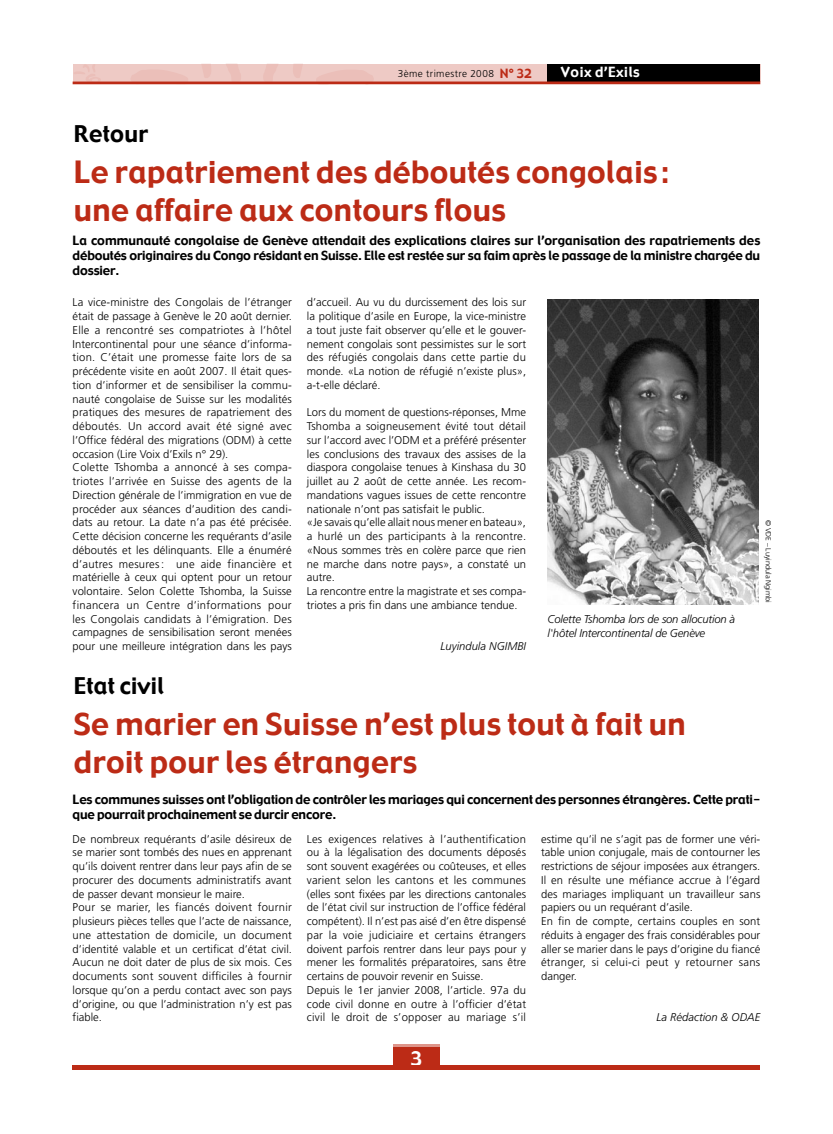
<style>
.page{position:relative;width:833px;height:1134px;background:#fff}
.page>*{position:absolute;margin:0;border:0;box-sizing:border-box;transform-origin:0 0}
.t1{font:30px/37.5px "Gadget";letter-spacing:.015em;color:#bc2b16}
.t2{font:22.5px "Gadget";letter-spacing:.015em;color:#000}
.t3{font:13.75px "Gadget";letter-spacing:.04em;color:#fff}
.t4{font:12.5px/15px "Gadget";letter-spacing:-.01em;color:#000;text-align:justify}
.t5{font:12.5px "Gadget";color:#bc2b16}
.t6{font:300 11.25px/13.8px "Frutiger";color:#000}
.t7{font:italic 300 11.25px/13.5px "Frutiger";letter-spacing:-.015em;color:#000}
.t8{font:300 10px "Frutiger";letter-spacing:.04em;color:#000}
.t9{font:300 7.5px "Frutiger";letter-spacing:-.01em;color:#000}
</style>
<div class="page">
<div style="left:73px;top:64px;width:687px;height:18px;background:#eecac5"></div>
<svg style="left:226px;top:64px;width:15px;height:17px"></svg>
<svg style="left:202px;top:64px;width:9px;height:14px"></svg>
<svg style="left:131px;top:70px;width:57px;height:11px"></svg>
<svg style="left:263px;top:64px;width:15px;height:17px"></svg>
<svg style="left:293px;top:64px;width:10px;height:14px"></svg>
<svg style="left:316px;top:70px;width:57px;height:11px"></svg>
<svg style="left:74px;top:65px;width:26px;height:16px"></svg>
<div style="left:547px;top:64px;width:213px;height:18px;background:#000"></div>
<hr style="left:73px;top:81px;width:687px;height:3px;background:#bc2b16">
<div style="left:393px;top:1044px;width:46px;height:26px;background:#bc2b16"></div>
<hr style="left:393px;top:1044px;width:46px;height:3px;background:#de958a">
<div style="left:73px;top:1065px;width:687px;height:5px;background:#bc2b16"></div>
<img style="left:547px;top:299px;width:211px;height:306px">
<p class="t5" style="left:500px;top:65px;width:34px">N° 32</p>
<p class="t3" style="left:561px;top:63px;width:80px">Voix d’Exils</p>
<p class="t8" style="left:398px;top:68px;width:98px">3ème trimestre 2008</p>
<h2 class="t2" style="left:74px;top:119px;width:76px">Retour</h2>
<h1 class="t1" style="left:74px;top:155px;width:595px">Le rapatriement des déboutés congolais : une affaire aux contours flous</h1>
<p class="t4" style="left:73px;top:233px;width:689px">La communauté congolaise de Genève attendait des explications claires sur l’organisation des rapatriements des déboutés originaires du Congo résidant en Suisse. Elle est restée sur sa faim après le passage de la ministre chargée du dossier.</p>
<p class="t6" style="left:73px;top:295px;width:221px">La vice-ministre des Congolais de l’étranger était de passage à Genève le 20 août dernier.<br>Elle a rencontré ses compatriotes à l’hôtel Intercontinental pour une séance d’informa&shy;tion. C’était une promesse faite lors de sa précédente visite en août 2007. Il était ques&shy;tion d’informer et de sensibiliser la commu&shy;nauté congolaise de Suisse sur les modalités pratiques des mesures de rapatriement des déboutés. Un accord avait été signé avec l’Office fédéral des migrations (ODM) à cette occasion (Lire Voix d’Exils n° 29).<br>Colette Tshomba a annoncé à ses compa&shy;triotes l’arrivée en Suisse des agents de la Direction générale de l’immigration en vue de procéder aux séances d’audition des candi&shy;dats au retour. La date n’a pas été précisée.<br>Cette décision concerne les requérants d’asile déboutés et les délinquants. Elle a énuméré d’autres mesures: une aide financière et matérielle à ceux qui optent pour un retour volontaire. Selon Colette Tshomba, la Suisse financera un Centre d’informations pour les Congolais candidats à l’émigration. Des campagnes de sensibilisation seront menées pour une meilleure intégration dans les pays</p>
<p class="t6" style="left:307px;top:295px;width:221px;text-align:justify">d’accueil. Au vu du durcissement des lois sur la politique d’asile en Europe, la vice-ministre a tout juste fait observer qu’elle et le gouver&shy;nement congolais sont pessimistes sur le sort des réfugiés congolais dans cette partie du monde. «La notion de réfugié n’existe plus», a-t-elle déclaré.</p>
<p class="t6" style="left:307px;top:405px;width:221px">Lors du moment de questions-réponses, Mme Tshomba a soigneusement évité tout détail sur l’accord avec l’ODM et a préféré présenter les conclusions des travaux des assises de la diaspora congolaise tenues à Kinshasa du 30 juillet au 2 août de cette année. Les recom&shy;mandations vagues issues de cette rencontre nationale n’ont pas satisfait le public.<br>«Je savais qu’elle allait nous mener en bateau», a hurlé un des participants à la rencontre. «Nous sommes très en colère parce que rien ne marche dans notre pays», a constaté un autre.<br>La rencontre entre la magistrate et ses compa&shy;triotes a pris fin dans une ambiance tendue.</p>
<p class="t7" style="left:440px;top:639px;width:87px">Luyindula Ngimbi</p>
<p class="t9" style="left:772px;top:520px;width:85px;rotate:90deg">© VDE – Luyindula Ngimbi</p>
<p class="t7" style="left:547px;top:612px;width:189px">Colette Tshomba lors de son allocution à l'hôtel Intercontinental de Genève</p>
<h2 class="t2" style="left:74px;top:671px;width:92px">Etat civil</h2>
<h1 class="t1" style="left:74px;top:707px;width:613px">Se marier en Suisse n’est plus tout à fait un droit pour les étrangers</h1>
<p class="t4" style="left:73px;top:792px;width:689px">Les communes suisses ont l’obligation de contrôler les mariages qui concernent des personnes étrangères. Cette prati&shy;que pourrait prochainement se durcir encore.</p>
<p class="t6" style="left:73px;top:832px;width:221px">De nombreux requérants d’asile désireux de se marier sont tombés des nues en apprenant qu’ils doivent rentrer dans leur pays afin de se procurer des documents administratifs avant de passer devant monsieur le maire.<br>Pour se marier, les fiancés doivent fournir plusieurs pièces telles que l’acte de naissance, une attestation de domicile, un document d’identité valable et un certificat d’état civil.<br>Aucun ne doit dater de plus de six mois. Ces documents sont souvent difficiles à fournir lorsque qu’on a perdu contact avec son pays d’origine, ou que l’administration n’y est pas fiable.</p>
<p class="t6" style="left:307px;top:832px;width:221px">Les exigences relatives à l’authentification ou à la légalisation des documents déposés sont souvent exagérées ou coûteuses, et elles varient selon les cantons et les communes (elles sont fixées par les directions cantonales de l’état civil sur instruction de l’office fédéral compétent). Il n’est pas aisé d’en être dispensé par la voie judiciaire et certains étrangers doivent parfois rentrer dans leur pays pour y mener les formalités préparatoires, sans être certains de pouvoir revenir en Suisse.<br>Depuis le 1er janvier 2008, l’article. 97a du code civil donne en outre à l’officier d’état civil le droit de s’opposer au mariage s’il</p>
<p class="t6" style="left:541px;top:832px;width:221px">estime qu’il ne s’agit pas de former une véri&shy;table union conjugale, mais de contourner les restrictions de séjour imposées aux étrangers.<br>Il en résulte une méfiance accrue à l’égard des mariages impliquant un travailleur sans papiers ou un requérant d’asile.<br>En fin de compte, certains couples en sont réduits à engager des frais considérables pour aller se marier dans le pays d’origine du fiancé étranger, si celui-ci peut y retourner sans danger.</p>
<p class="t7" style="left:656px;top:1011px;width:105px">La Rédaction &amp; ODAE</p>
</div>
